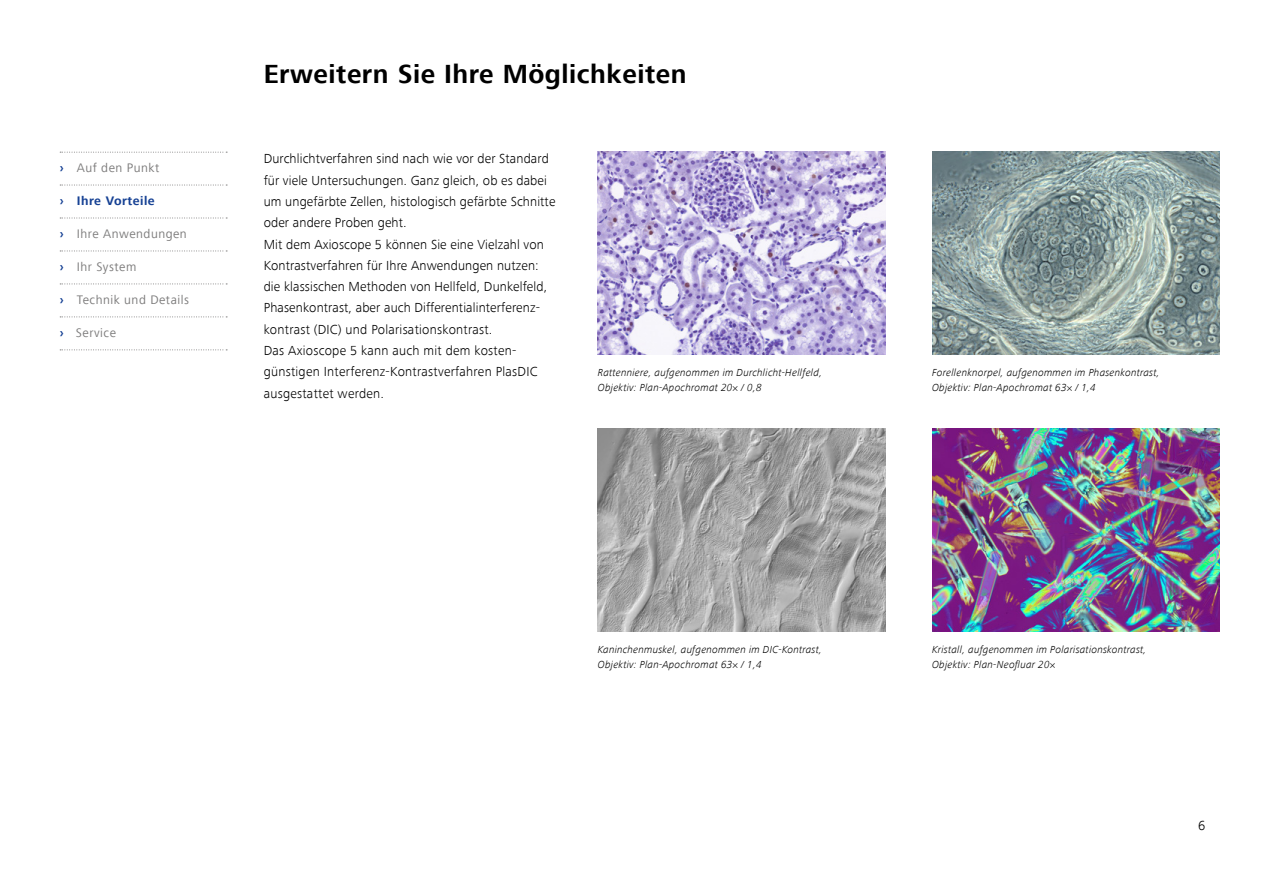
<style>
.page{position:relative;width:1263px;height:893px;background:#fff}
.page>*{position:absolute;margin:0;border:0;box-sizing:border-box;transform-origin:0 0}
.t1{font:700 27px "ZEISS Frutiger Next W1 G";letter-spacing:.02em;color:#000}
.t2{font:300 13.5px/21.3px "ZEISS Frutiger Next W1 G";letter-spacing:.01em;color:#000}
.t3{font:12.75px "ZEISS Frutiger Next W1 G";letter-spacing:.04em;color:#7c7b7b}
.t4{font:700 12.75px "ZEISS Frutiger Next W1 G";letter-spacing:.04em;color:#164194}
.t5{font:italic 300 10.5px/15px "ZEISS Frutiger Next W1 G";letter-spacing:.02em;color:#000}
.s1{font-weight:700;color:#164194}
.s2{font-style:normal}
</style>
<div class="page">
<img style="left:598px;top:152px;width:287px;height:203px">
<img style="left:932px;top:152px;width:287px;height:203px">
<img style="left:598px;top:428px;width:287px;height:204px">
<img style="left:932px;top:428px;width:287px;height:204px">
<svg style="left:60px;top:152px;width:167px;height:1px"></svg>
<svg style="left:60px;top:185px;width:167px;height:1px"></svg>
<svg style="left:60px;top:218px;width:167px;height:1px"></svg>
<svg style="left:60px;top:251px;width:167px;height:1px"></svg>
<svg style="left:60px;top:284px;width:167px;height:1px"></svg>
<svg style="left:60px;top:317px;width:167px;height:1px"></svg>
<svg style="left:60px;top:349px;width:167px;height:1px"></svg>
<p class="t3" style="left:60px;top:160px;width:101px"><span class="s1">›</span> Auf den Punkt</p>
<p class="t4" style="left:60px;top:193px;width:96px">› Ihre Vorteile</p>
<p class="t3" style="left:60px;top:226px;width:129px"><span class="s1">›</span> Ihre Anwendungen</p>
<p class="t3" style="left:60px;top:259px;width:78px"><span class="s1">›</span> Ihr System</p>
<p class="t3" style="left:60px;top:292px;width:131px"><span class="s1">›</span> Technik und Details</p>
<p class="t3" style="left:60px;top:325px;width:58px"><span class="s1">›</span> Service</p>
<h1 class="t1" style="left:264px;top:59px;width:424px">Erweitern Sie Ihre Möglichkeiten</h1>
<p class="t2" style="left:264px;top:148px;width:293px">Durchlichtverfahren sind nach wie vor der Standard für viele Untersuchungen. Ganz gleich, ob es dabei um ungefärbte Zellen, histologisch gefärbte Schnitte oder andere Proben geht.<br>Mit dem Axioscope 5 können Sie eine Vielzahl von Kontrastverfahren für Ihre Anwendungen nutzen: die klassischen Methoden von Hellfeld, Dunkelfeld, Phasenkontrast, aber auch Differentialinterferenz‑ kontrast (DIC) und Polarisationskontrast.<br>Das Axioscope 5 kann auch mit dem kosten - günstigen Interferenz-Kontrastverfahren PlasDIC ausgestattet werden.</p>
<p class="t5" style="left:598px;top:365px;width:226px">Rattenniere, aufgenommen im Durchlicht-Hellfeld,<br>Objektiv: Plan-Apochromat 20<span class="s2">×</span> / 0,8</p>
<p class="t5" style="left:598px;top:642px;width:225px">Kaninchenmuskel, aufgenommen im DIC-Kontrast,<br>Objektiv: Plan-Apochromat 63<span class="s2">×</span> / 1,4</p>
<p class="t5" style="left:932px;top:365px;width:229px">Forellenknorpel, aufgenommen im Phasenkontrast,<br>Objektiv: Plan-Apochromat 63<span class="s2">×</span> / 1,4</p>
<p class="t5" style="left:932px;top:642px;width:216px">Kristall, aufgenommen im Polarisationskontrast,<br>Objektiv: Plan-Neofluar 20<span class="s2">×</span></p>
<p class="t2" style="left:1198px;top:815px;width:9px">6</p>
</div>
